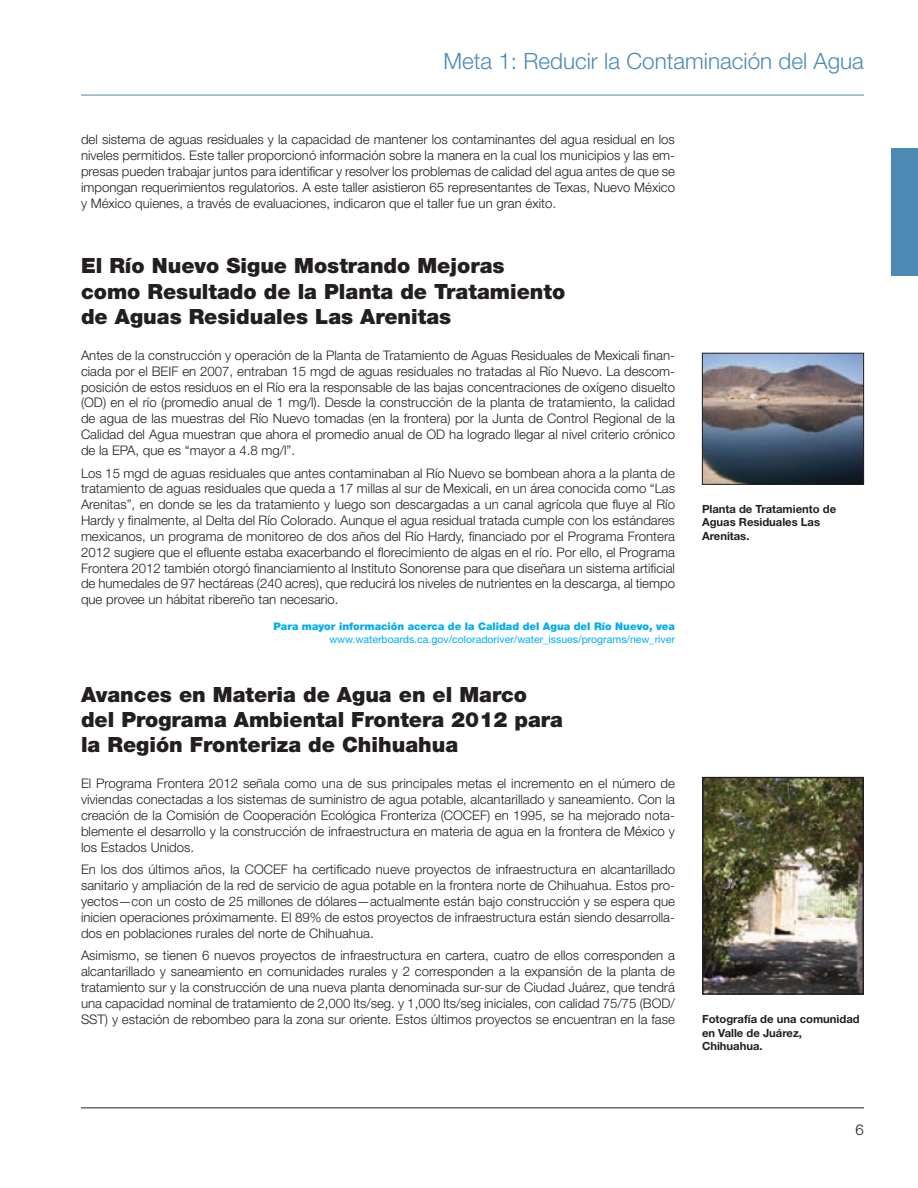
<style>
.page{position:relative;width:918px;height:1188px;background:#fff}
.page>*{position:absolute;margin:0;border:0;box-sizing:border-box;transform-origin:0 0}
.t1{font:300 22.5px "Helvetica Neue LT Std";color:#4d8bb5}
.t2{font:900 21px/25.2px "Helvetica Neue LT Std";color:#231f20}
.t3{font:300 15px "Helvetica Neue LT Std";color:#231f20}
.t4{font:300 13.2px/15.9px "Helvetica Neue LT Std";color:#231f20;text-align:justify}
.t5{font:700 11.25px/13.5px "Helvetica Neue LT Std";color:#231f20}
.t6{font:10.5px "Helvetica Neue LT Std";color:#00aeef}
.t7{font:900 10.5px "Helvetica Neue LT Std";color:#00aeef}
</style>
<div class="page">
<hr style="left:81px;top:95px;width:783px;height:1px;background:#4d8bb5">
<div style="left:891px;top:148px;width:27px;height:128px;background:#4d8bb5"></div>
<hr style="left:81px;top:1107px;width:783px;height:1px;background:#231f20">
<img style="left:704px;top:355px;width:158px;height:128px">
<div style="left:702px;top:353px;width:162px;height:132px;border:1px solid #231f20"></div>
<img style="left:705px;top:780px;width:156px;height:212px">
<div style="left:702px;top:777px;width:162px;height:218px;border:2px solid #231f20"></div>
<h1 class="t1" style="left:443px;top:47px;width:422px">Meta 1: Reducir la Contaminación del Agua</h1>
<p class="t4" style="left:81px;top:132px;width:596px">del sistema de aguas residuales y la capacidad de mantener los contaminantes del agua residual en los niveles permitidos. Este taller proporcionó información sobre la manera en la cual los municipios y las em&shy;presas pueden trabajar juntos para identificar y resolver los problemas de calidad del agua antes de que se impongan requerimientos regulatorios. A este taller asistieron 65 representantes de Texas, Nuevo México y México quienes, a través de evaluaciones, indicaron que el taller fue un gran éxito.</p>
<h2 class="t2" style="left:81px;top:253px;width:486px">El Río Nuevo Sigue Mostrando Mejoras como Resultado de la Planta de Tratamiento de Aguas Residuales Las Arenitas</h2>
<p class="t4" style="left:81px;top:347px;width:596px">Antes de la construcción y operación de la Planta de Tratamiento de Aguas Residuales de Mexicali finan&shy;ciada por el BEIF en 2007, entraban 15 mgd de aguas residuales no tratadas al Río Nuevo. La descom&shy;posición de estos residuos en el Río era la responsable de las bajas concentraciones de oxígeno disuelto (OD) en el río (promedio anual de 1 mg/l). Desde la construcción de la planta de tratamiento, la calidad de agua de las muestras del Río Nuevo tomadas (en la frontera) por la Junta de Control Regional de la Calidad del Agua muestran que ahora el promedio anual de OD ha logrado llegar al nivel criterio crónico de la EPA, que es “mayor a 4.8 mg/l”.</p>
<p class="t4" style="left:81px;top:465px;width:596px">Los 15 mgd de aguas residuales que antes contaminaban al Río Nuevo se bombean ahora a la planta de tratamiento de aguas residuales que queda a 17 millas al sur de Mexicali, en un área conocida como “Las Arenitas”, en donde se les da tratamiento y luego son descargadas a un canal agrícola que fluye al Río Hardy y finalmente, al Delta del Río Colorado. Aunque el agua residual tratada cumple con los estándares mexicanos, un programa de monitoreo de dos años del Río Hardy, financiado por el Programa Frontera 2012 sugiere que el efluente estaba exacerbando el florecimiento de algas en el río. Por ello, el Programa Frontera 2012 también otorgó financiamiento al Instituto Sonorense para que diseñara un sistema artificial de humedales de 97 hectáreas (240 acres), que reducirá los niveles de nutrientes en la descarga, al tiempo que provee un hábitat ribereño tan necesario.</p>
<p class="t7" style="left:274px;top:620px;width:403px">Para mayor información acerca de la Calidad del Agua del Río Nuevo, vea</p>
<p class="t6" style="left:329px;top:633px;width:347px">www.waterboards.ca.gov/coloradoriver/water_issues/programs/new_river</p>
<h2 class="t2" style="left:81px;top:682px;width:484px">Avances en Materia de Agua en el Marco del Programa Ambiental Frontera 2012 para la Región Fronteriza de Chihuahua</h2>
<p class="t4" style="left:81px;top:776px;width:596px">El Programa Frontera 2012 señala como una de sus principales metas el incremento en el número de viviendas conectadas a los sistemas de suministro de agua potable, alcantarillado y saneamiento. Con la creación de la Comisión de Cooperación Ecológica Fronteriza (COCEF) en 1995, se ha mejorado nota&shy;blemente el desarrollo y la construcción de infraestructura en materia de agua en la frontera de México y los Estados Unidos.</p>
<p class="t4" style="left:81px;top:861px;width:596px">En los dos últimos años, la COCEF ha certificado nueve proyectos de infraestructura en alcantarillado sanitario y ampliación de la red de servicio de agua potable en la frontera norte de Chihuahua. Estos pro&shy;yectos—con un costo de 25 millones de dólares—actualmente están bajo construcción y se espera que inicien operaciones próximamente. El 89% de estos proyectos de infraestructura están siendo desarrolla&shy;dos en poblaciones rurales del norte de Chihuahua.</p>
<p class="t4" style="left:81px;top:947px;width:595px">Asimismo, se tienen 6 nuevos proyectos de infraestructura en cartera, cuatro de ellos corresponden a alcantarillado y saneamiento en comunidades rurales y 2 corresponden a la expansión de la planta de tratamiento sur y la construcción de una nueva planta denominada sur-sur de Ciudad Juárez, que tendrá una capacidad nominal de tratamiento de 2,000 lts/seg. y 1,000 lts/seg iniciales, con calidad 75/75 (BOD/ SST) y estación de rebombeo para la zona sur oriente. Estos últimos proyectos se encuentran en la fase</p>
<p class="t5" style="left:702px;top:502px;width:136px">Planta de Tratamiento de<br>Aguas Residuales Las<br>Arenitas.</p>
<p class="t5" style="left:702px;top:1012px;width:159px">Fotografía de una comunidad en Valle de Juárez,<br>Chihuahua.</p>
<p class="t3" style="left:856px;top:1121px;width:10px">6</p>
</div>
